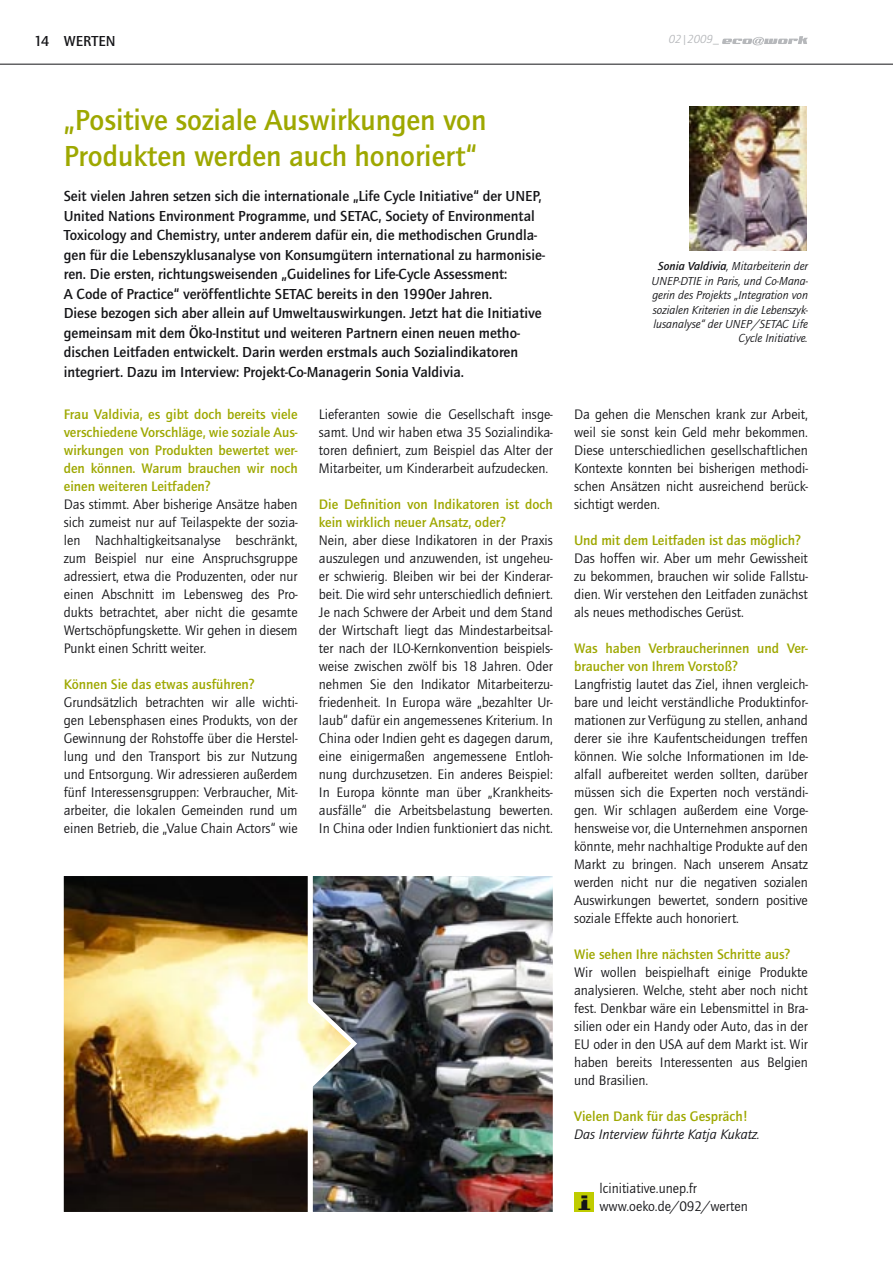
<style>
.page{position:relative;width:893px;height:1263px;background:#fff}
.page>*{position:absolute;margin:0;border:0;box-sizing:border-box;transform-origin:0 0}
.t1{font:700 30px/36px "Quay Itc T";color:#9ea800}
.t2{font:700 15px/19.5px "Quay Itc T";color:#151518}
.t3{font:14.25px/18px "Quay Itc T";color:#151518;text-align:justify}
.t4{font:700 14.25px/18px "Quay Itc T";color:#9ea800}
.t5{font:italic 14.25px "Quay Itc T";color:#151518}
.t6{font:italic 12px/14.4px "Quay Itc T";color:#151518;text-align:right}
.t7{font:italic 12px "Quay Itc T";color:#b6b8bb}
.s1{font-weight:700}
</style>
<div class="page">
<hr style="left:0;top:64px;width:893px;height:1px;background:#151518">
<svg style="left:574px;top:1192px;width:19px;height:19px"></svg>
<img style="left:577px;top:1194px;width:15px;height:15px">
<img style="left:690px;top:106px;width:117px;height:145px">
<img style="left:360px;top:877px;width:192px;height:334px">
<div style="left:309px;top:872px;width:248px;height:344px;border:4px solid #fff"></div>
<img style="left:63px;top:872px;width:297px;height:344px">
<svg style="left:722px;top:36px;width:86px;height:9px"></svg>
<p class="t2" style="left:34px;top:31px;width:17px">14</p>
<p class="t2" style="left:64px;top:31px;width:53px">WERTEN</p>
<p class="t7" style="left:669px;top:33px;width:52px">02|2009_</p>
<p class="t1" style="left:64px;top:102px;width:424px">„Positive soziale Auswirkungen von<br>Produkten werden auch honoriert“</p>
<p class="t2" style="left:64px;top:186px;width:483px">Seit vielen Jahren setzen sich die internationale „Life Cycle Initiative“ der UNEP, United Nations Environment Programme, und SETAC, Society of Environmental Toxicology and Chemistry, unter anderem dafür ein, die methodischen Grundla&shy;gen für die Lebenszyklusanalyse von Konsumgütern international zu harmonisie&shy;ren. Die ersten, richtungsweisenden „Guidelines for Life-Cycle Assessment:</p>
<p class="t2" style="left:64px;top:284px;width:430px">A Code of Practice“ veröffentlichte SETAC bereits in den 1990er Jahren.</p>
<p class="t2" style="left:64px;top:303px;width:479px">Diese bezogen sich aber allein auf Umweltauswirkungen. Jetzt hat die Initiative gemeinsam mit dem Öko-Institut und weiteren Partnern einen neuen metho&shy;dischen Leitfaden entwickelt. Darin werden erstmals auch Sozialindikatoren integriert. Dazu im Interview: Projekt-Co-Managerin Sonia Valdivia.</p>
<p class="t4" style="left:64px;top:405px;width:235px;text-align:justify">Frau Valdivia, es gibt doch bereits viele verschiedene Vorschläge, wie soziale Aus&shy;wirkungen von Produkten bewertet wer&shy;den können. Warum brauchen wir noch einen weiteren Leitfaden?</p>
<p class="t3" style="left:64px;top:496px;width:235px">Das stimmt. Aber bisherige Ansätze haben sich zumeist nur auf Teilaspekte der sozia&shy;len Nachhaltigkeitsanalyse beschränkt, zum Beispiel nur eine Anspruchsgruppe adressiert, etwa die Produzenten, oder nur einen Abschnitt im Lebensweg des Pro&shy;dukts betrachtet, aber nicht die gesamte Wertschöpfungskette. Wir gehen in diesem Punkt einen Schritt weiter.</p>
<p class="t4" style="left:64px;top:675px;width:192px">Können Sie das etwas ausführen?</p>
<p class="t3" style="left:64px;top:694px;width:235px">Grundsätzlich betrachten wir alle wichti&shy;gen Lebensphasen eines Produkts, von der Gewinnung der Rohstoffe über die Herstel&shy;lung und den Transport bis zur Nutzung und Entsorgung. Wir adressieren außerdem fünf Interessensgruppen: Verbraucher, Mit&shy;arbeiter, die lokalen Gemeinden rund um einen Betrieb, die „Value Chain Actors“ wie</p>
<p class="t3" style="left:319px;top:406px;width:235px">Lieferanten sowie die Gesellschaft insge&shy;samt. Und wir haben etwa 35 Sozialindika&shy;toren definiert, zum Beispiel das Alter der Mitarbeiter, um Kinderarbeit aufzudecken.</p>
<p class="t4" style="left:319px;top:495px;width:235px">Die Definition von Indikatoren ist doch kein wirklich neuer Ansatz, oder?</p>
<p class="t3" style="left:319px;top:532px;width:235px">Nein, aber diese Indikatoren in der Praxis auszulegen und anzuwenden, ist ungeheu&shy;er schwierig. Bleiben wir bei der Kinderar&shy;beit. Die wird sehr unterschiedlich definiert.<br>Je nach Schwere der Arbeit und dem Stand der Wirtschaft liegt das Mindestarbeitsal&shy;ter nach der ILO-Kernkonvention beispiels&shy;weise zwischen zwölf bis 18 Jahren. Oder nehmen Sie den Indikator Mitarbeiterzu&shy;friedenheit. In Europa wäre „bezahlter Ur&shy;laub“ dafür ein angemessenes Kriterium. In China oder Indien geht es dagegen darum, eine einigermaßen angemessene Entloh&shy;nung durchzusetzen. Ein anderes Beispiel:<br>In Europa könnte man über „Krankheits&shy;ausfälle“ die Arbeitsbelastung bewerten.<br>In China oder Indien funktioniert das nicht.</p>
<p class="t6" style="left:652px;top:259px;width:158px"><span class="s1">Sonia Valdivia</span>, Mitarbeiterin der<br>UNEP-DTIE in Paris, und Co-Mana&shy;gerin des Projekts „Integration von sozialen Kriterien in die Lebenszyk&shy;lusanalyse“ der UNEP/SETAC Life<br>Cycle Initiative.</p>
<p class="t3" style="left:574px;top:406px;width:235px">Da gehen die Menschen krank zur Arbeit, weil sie sonst kein Geld mehr bekommen.<br>Diese unterschiedlichen gesellschaftlichen Kontexte konnten bei bisherigen methodi&shy;schen Ansätzen nicht ausreichend berück&shy;sichtigt werden.</p>
<p class="t4" style="left:574px;top:531px;width:228px">Und mit dem Leitfaden ist das möglich?</p>
<p class="t3" style="left:574px;top:550px;width:235px">Das hoffen wir. Aber um mehr Gewissheit zu bekommen, brauchen wir solide Fallstu&shy;dien. Wir verstehen den Leitfaden zunächst als neues methodisches Gerüst.</p>
<p class="t4" style="left:574px;top:639px;width:235px">Was haben Verbraucherinnen und Ver&shy;braucher von Ihrem Vorstoß?</p>
<p class="t3" style="left:574px;top:676px;width:235px">Langfristig lautet das Ziel, ihnen vergleich&shy;bare und leicht verständliche Produktinfor&shy;mationen zur Verfügung zu stellen, anhand derer sie ihre Kaufentscheidungen treffen können. Wie solche Informationen im Ide&shy;alfall aufbereitet werden sollten, darüber müssen sich die Experten noch verständi&shy;gen. Wir schlagen außerdem eine Vorge&shy;hensweise vor, die Unternehmen anspornen könnte, mehr nachhaltige Produkte auf den Markt zu bringen. Nach unserem Ansatz werden nicht nur die negativen sozialen Auswirkungen bewertet, sondern positive soziale Effekte auch honoriert.</p>
<p class="t4" style="left:574px;top:945px;width:218px">Wie sehen Ihre nächsten Schritte aus?</p>
<p class="t3" style="left:574px;top:964px;width:235px">Wir wollen beispielhaft einige Produkte analysieren. Welche, steht aber noch nicht fest. Denkbar wäre ein Lebensmittel in Bra&shy;silien oder ein Handy oder Auto, das in der EU oder in den USA auf dem Markt ist. Wir haben bereits Interessenten aus Belgien und Brasilien.</p>
<p class="t4" style="left:574px;top:1107px;width:175px">Vielen Dank für das Gespräch!</p>
<p class="t5" style="left:574px;top:1127px;width:187px">Das Interview führte Katja Kukatz.</p>
<p class="t3" style="left:600px;top:1180px;width:99px">lcinitiative.unep.fr</p>
<p class="t3" style="left:600px;top:1198px;width:150px">www.oeko.de/092/werten</p>
</div>
